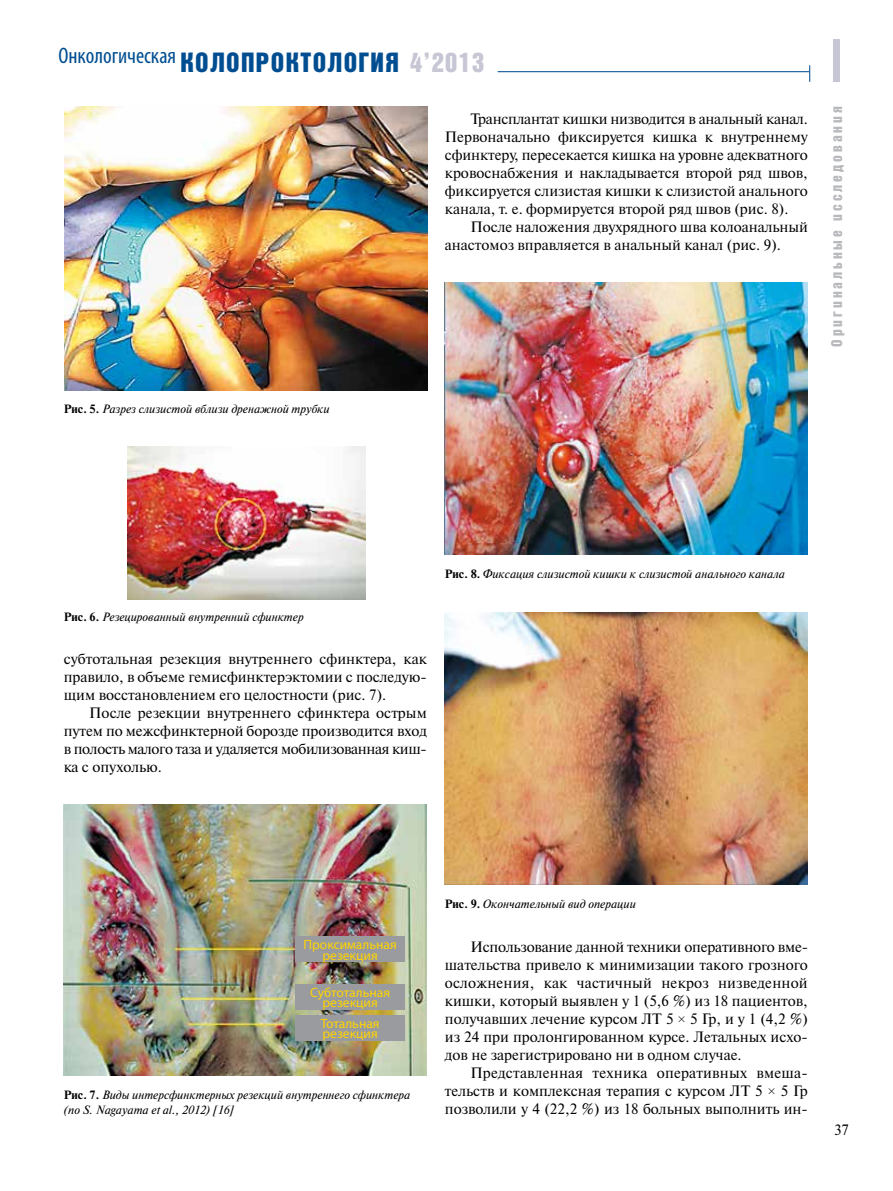
<style>
.page{position:relative;width:893px;height:1191px;background:#fff}
.page>*{position:absolute;margin:0;border:0;box-sizing:border-box;transform-origin:0 0}
.t1{font:27px "Bastion Kontrast Alt C";letter-spacing:.05em;color:#004e91}
.t2{font:condensed 22.5px "Myriad Pro";color:#004e91}
.t3{font:15px/18px "Newton C";color:#000;text-align:justify}
.t4{font:15px "Bastion Kontrast Alt C";letter-spacing:.2em;color:#b7b9bc}
.t5{font:13.5px/10.5px "Myriad Pro";color:#ffd400;text-align:center}
.t6{font:italic 12px/14.4px "Newton C";color:#000}
.s1{color:#c6c6d4}
.s2{font-weight:700;font-style:normal}
.s3{font-family:"Times New Roman"}
</style>
<div class="page">
<div style="left:833px;top:40px;width:7px;height:42px;background:#c6c6d4"></div>
<svg style="left:809px;top:65px;width:1px;height:17px"></svg>
<hr style="left:498px;top:71px;width:311px;height:1px;background:#004e91">
<img style="left:65px;top:106px;width:363px;height:284px">
<img style="left:127px;top:446px;width:239px;height:153px">
<img style="left:64px;top:804px;width:363px;height:271px">
<div style="left:295px;top:936px;width:110px;height:26px;background:#999b9f"></div>
<div style="left:295px;top:1015px;width:110px;height:26px;background:#999b9f"></div>
<div style="left:295px;top:984px;width:110px;height:25px;background:#999b9f"></div>
<img style="left:445px;top:283px;width:363px;height:271px">
<img style="left:445px;top:612px;width:363px;height:272px">
<h2 class="t2" style="left:58px;top:42px;width:119px">Онкологическая</h2>
<h1 class="t1" style="left:180px;top:48px;width:305px">КОЛОПРОКТОЛОГИЯ <span class="s1">4’2013</span></h1>
<p class="t3" style="left:445px;top:110px;width:365px;text-indent:26px">Трансплантат кишки низводится в анальный канал.<br>Первоначально фиксируется кишка к внутреннему сфинктеру, пересекается кишка на уровне адекватного кровоснабжения и накладывается второй ряд швов, фиксируется слизистая кишки к слизистой анального канала, т. е. формируется второй ряд швов (рис. 8).</p>
<p class="t3" style="left:445px;top:218px;width:365px;text-indent:26px">После наложения двухрядного шва колоанальный анастомоз вправляется в анальный канал (рис. 9).</p>
<p class="t4" style="left:829px;top:347px;width:242px;rotate:-90deg">Оригинальные исследования</p>
<p class="t6" style="left:64px;top:402px;width:267px"><span class="s2">Рис. 5.</span> Разрез слизистой вблизи дренажной трубки</p>
<p class="t6" style="left:64px;top:610px;width:241px"><span class="s2">Рис. 6.</span> Резецированный внутренний сфинктер</p>
<p class="t3" style="left:64px;top:650px;width:365px">субтотальная резекция внутреннего сфинктера, как правило, в объеме гемисфинктерэктомии с последую&shy;щим восстановлением его целостности (рис. 7).</p>
<p class="t3" style="left:64px;top:704px;width:365px;text-indent:26px">После резекции внутреннего сфинктера острым путем по межсфинктерной борозде производится вход в полость малого таза и удаляется мобилизованная киш&shy;ка с опухолью.</p>
<p class="t6" style="left:445px;top:566px;width:342px"><span class="s2">Рис. 8.</span> Фиксация слизистой кишки к слизистой анального канала</p>
<p class="t5" style="left:304px;top:939px;width:95px">Проксимальная резекция</p>
<p class="t5" style="left:310px;top:986px;width:81px">Субтотальная резекция</p>
<p class="t5" style="left:321px;top:1018px;width:60px;text-align:left">Тотальная резекция</p>
<p class="t6" style="left:64px;top:1088px;width:348px"><span class="s2">Рис. 7.</span> Виды интерсфинктерных резекций внутреннего сфинктера (по S. Nagayama et al., 2012) [16]</p>
<p class="t6" style="left:445px;top:896px;width:192px"><span class="s2">Рис. 9.</span> Окончательный вид операции</p>
<p class="t3" style="left:445px;top:938px;width:365px;text-align:left;text-indent:26px">Использование данной техники оперативного вме&shy;шательства привело к минимизации такого грозного осложнения, как частичный некроз низведенной кишки, который выявлен у 1 (5,6 %) из 18 пациентов, получавших лечение курсом ЛТ 5 <span class="s3">×</span> 5 Гр, и у 1 (4,2 %) из 24 при пролонгированном курсе. Летальных исхо&shy;дов не зарегистрировано ни в одном случае.</p>
<p class="t3" style="left:445px;top:1064px;width:365px;text-indent:26px">Представленная техника оперативных вмеша&shy;тельств и комплексная терапия с курсом ЛТ 5 <span class="s3">×</span> 5 Гр позволили у 4 (22,2 %) из 18 больных выполнить ин-</p>
<p class="t3" style="left:834px;top:1120px;width:17px">37</p>
</div>
